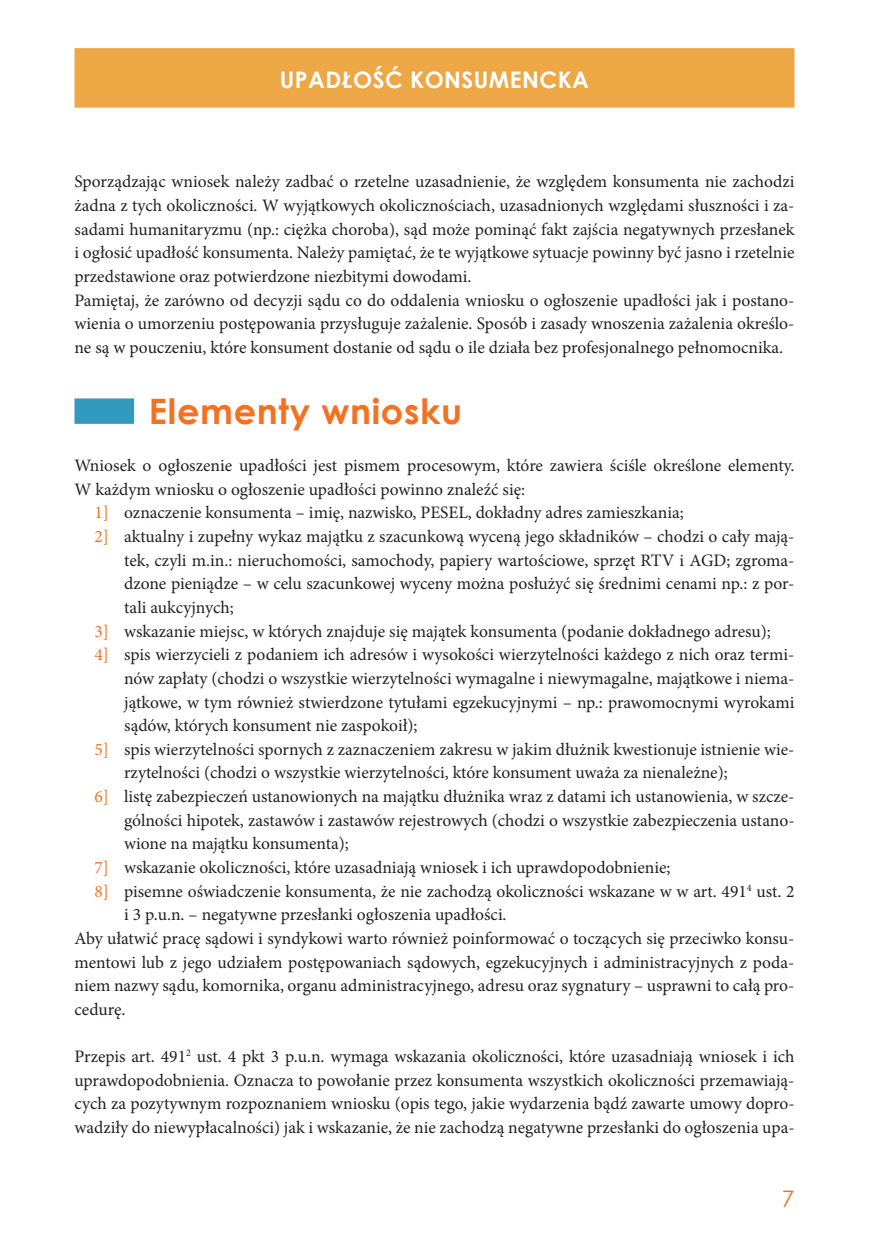
<style>
.page{position:relative;width:869px;height:1241px;background:#fff}
.page>*{position:absolute;margin:0;border:0;box-sizing:border-box;transform-origin:0 0}
.t1{font:700 35px "Century Gothic";letter-spacing:.02em;color:#f37121}
.t2{font:700 22.75px "Century Gothic";letter-spacing:.02em;color:#fff}
.t3{font:22.75px "Century Gothic";color:#f37121}
.t4{font:17.5px/23.6px "Minion Pro";color:#231f20}
.s1{color:#f37121}
</style>
<div class="page">
<div style="left:74px;top:48px;width:720px;height:60px;background:#eda744"></div>
<div style="left:74px;top:398px;width:60px;height:26px;background:#3299bf"></div>
<h2 class="t2" style="left:280px;top:62px;width:310px">UPADŁOŚĆ KONSUMENCKA</h2>
<p class="t4" style="left:74px;top:170px;width:721px">Sporządzając wniosek należy zadbać o rzetelne uzasadnienie, że względem konsumenta nie zachodzi żadna z tych okoliczności. W wyjątkowych okolicznościach, uzasadnionych względami słuszności i za&shy;sadami humanitaryzmu (np.: ciężka choroba), sąd może pominąć fakt zajścia negatywnych przesłanek i ogłosić upadłość konsumenta. Należy pamiętać, że te wyjątkowe sytuacje powinny być jasno i rzetelnie przedstawione oraz potwierdzone niezbitymi dowodami.<br>Pamiętaj, że zarówno od decyzji sądu co do oddalenia wniosku o ogłoszenie upadłości jak i postano&shy;wienia o umorzeniu postępowania przysługuje zażalenie. Sposób i zasady wnoszenia zażalenia określo&shy;ne są w pouczeniu, które konsument dostanie od sądu o ile działa bez profesjonalnego pełnomocnika.</p>
<h1 class="t1" style="left:149px;top:384px;width:314px">Elementy wniosku</h1>
<p class="t4" style="left:74px;top:454px;width:721px">Wniosek o ogłoszenie upadłości jest pismem procesowym, które zawiera ściśle określone elementy.</p>
<p class="t4" style="left:74px;top:477px;width:452px">W każdym wniosku o ogłoszenie upadłości powinno znaleźć się:</p>
<p class="t4" style="left:94px;top:501px;width:590px"><span class="s1">1]</span> oznaczenie konsumenta – imię, nazwisko, PESEL, dokładny adres zamieszkania;</p>
<p class="t4" style="left:94px;top:524px;width:701px"><span class="s1">2]</span> aktualny i zupełny wykaz majątku z szacunkową wyceną jego składników – chodzi o cały mają-</p>
<p class="t4" style="left:124px;top:548px;width:671px">tek, czyli m.in.: nieruchomości, samochody, papiery wartościowe, sprzęt RTV i AGD; zgroma-</p>
<p class="t4" style="left:124px;top:572px;width:671px">dzone pieniądze – w celu szacunkowej wyceny można posłużyć się średnimi cenami np.: z por-</p>
<p class="t4" style="left:124px;top:595px;width:111px">tali aukcyjnych;</p>
<p class="t4" style="left:94px;top:619px;width:677px"><span class="s1">3]</span> wskazanie miejsc, w których znajduje się majątek konsumenta (podanie dokładnego adresu);</p>
<p class="t4" style="left:94px;top:643px;width:701px"><span class="s1">4]</span> spis wierzycieli z podaniem ich adresów i wysokości wierzytelności każdego z nich oraz termi-</p>
<p class="t4" style="left:124px;top:666px;width:671px">nów zapłaty (chodzi o wszystkie wierzytelności wymagalne i niewymagalne, majątkowe i niema-</p>
<p class="t4" style="left:124px;top:690px;width:671px">jątkowe, w tym również stwierdzone tytułami egzekucyjnymi – np.: prawomocnymi wyrokami</p>
<p class="t4" style="left:124px;top:713px;width:295px">sądów, których konsument nie zaspokoił);</p>
<p class="t4" style="left:94px;top:737px;width:701px"><span class="s1">5]</span> spis wierzytelności spornych z zaznaczeniem zakresu w jakim dłużnik kwestionuje istnienie wie-</p>
<p class="t4" style="left:124px;top:761px;width:604px">rzytelności (chodzi o wszystkie wierzytelności, które konsument uważa za nienależne);</p>
<p class="t4" style="left:94px;top:784px;width:701px"><span class="s1">6]</span> listę zabezpieczeń ustanowionych na majątku dłużnika wraz z datami ich ustanowienia, w szcze-</p>
<p class="t4" style="left:124px;top:808px;width:671px">gólności hipotek, zastawów i zastawów rejestrowych (chodzi o wszystkie zabezpieczenia ustano-</p>
<p class="t4" style="left:124px;top:832px;width:226px">wione na majątku konsumenta);</p>
<p class="t4" style="left:94px;top:855px;width:577px"><span class="s1">7]</span> wskazanie okoliczności, które uzasadniają wniosek i ich uprawdopodobnienie;</p>
<p class="t4" style="left:94px;top:879px;width:701px"><span class="s1">8]</span> pisemne oświadczenie konsumenta, że nie zachodzą okoliczności wskazane w w art. 491<sup>4</sup> ust. 2</p>
<p class="t4" style="left:124px;top:902px;width:384px">i 3 p.u.n. – negatywne przesłanki ogłoszenia upadłości.</p>
<p class="t4" style="left:74px;top:926px;width:721px">Aby ułatwić pracę sądowi i syndykowi warto również poinformować o toczących się przeciwko konsu-</p>
<p class="t4" style="left:74px;top:950px;width:721px">mentowi lub z jego udziałem postępowaniach sądowych, egzekucyjnych i administracyjnych z poda-</p>
<p class="t4" style="left:74px;top:973px;width:721px">niem nazwy sądu, komornika, organu administracyjnego, adresu oraz sygnatury – usprawni to całą pro-</p>
<p class="t4" style="left:74px;top:997px;width:52px">cedurę.</p>
<p class="t4" style="left:74px;top:1044px;width:721px;text-align:justify">Przepis art. 491<sup>2</sup> ust. 4 pkt 3 p.u.n. wymaga wskazania okoliczności, które uzasadniają wniosek i ich uprawdopodobnienia. Oznacza to powołanie przez konsumenta wszystkich okoliczności przemawiają&shy;cych za pozytywnym rozpoznaniem wniosku (opis tego, jakie wydarzenia bądź zawarte umowy dopro&shy;wadziły do niewypłacalności) jak i wskazanie, że nie zachodzą negatywne przesłanki do ogłoszenia upa-</p>
<h2 class="t3" style="left:781px;top:1182px;width:14px">7</h2>
</div>
